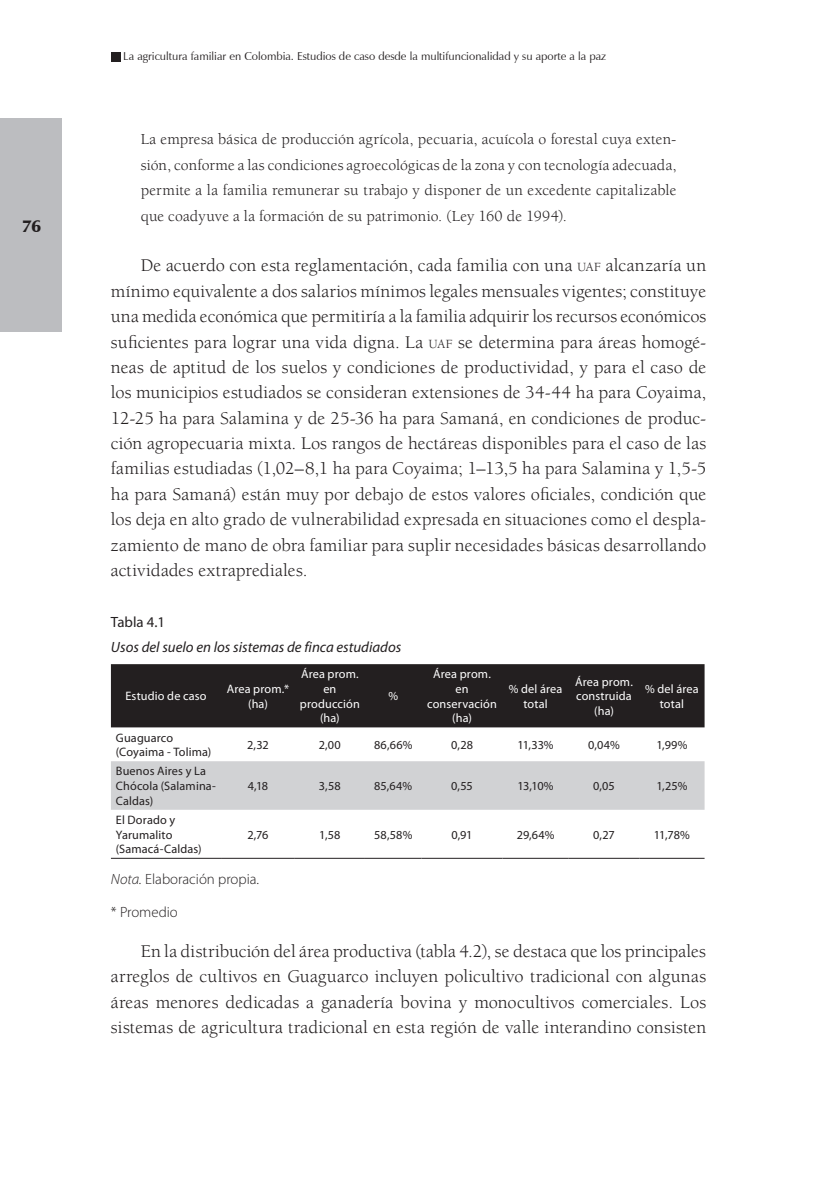
<style>
.page{position:relative;width:819px;height:1191px;background:#fff}
.page>*{position:absolute;margin:0;border:0;box-sizing:border-box;transform-origin:0 0}
.t1{font:18.38px/25.4px "Berkeley Std";letter-spacing:.01em;color:#231f20;text-align:justify}
.t2{font:900 17.5px "Zapf Humanist 601 BT";color:#231f20}
.t3{font:15.75px/25.4px "Berkeley Std";letter-spacing:.005em;color:#231f20;text-align:justify}
.t4{font:italic 14.88px "Myriad Pro";color:#231f20}
.t5{font:300 14.88px/32.4px "Myriad Pro";color:#231f20}
.t6{font:14.88px "Myriad Pro";color:#231f20}
.t7{font:12.25px/14.7px "Myriad Pro";letter-spacing:.01em;color:#231f20}
.t8{font:12.25px/14.7px "Myriad Pro";letter-spacing:.01em;color:#fff;text-align:center}
.t9{font:11.38px "Zapf Humanist 601 BT";color:#231f20}
.s1{font-size:12.78px}
.s2{font-style:italic}
</style>
<div class="page">
<div style="left:111px;top:52px;width:10px;height:10px;background:#231f20"></div>
<div style="left:0;top:118px;width:61px;height:214px;background:#bcbdc0"></div>
<div style="left:111px;top:664px;width:593px;height:63px;background:#231f20"></div>
<div style="left:111px;top:761px;width:593px;height:48px;background:#d1d2d4"></div>
<hr style="left:111px;top:857px;width:110px;height:1px;background:#231f20">
<hr style="left:221px;top:857px;width:74px;height:1px;background:#231f20">
<hr style="left:295px;top:857px;width:70px;height:1px;background:#231f20">
<hr style="left:365px;top:857px;width:57px;height:1px;background:#231f20">
<hr style="left:422px;top:857px;width:80px;height:1px;background:#231f20">
<hr style="left:502px;top:857px;width:67px;height:1px;background:#231f20">
<hr style="left:569px;top:857px;width:70px;height:1px;background:#231f20">
<hr style="left:639px;top:857px;width:65px;height:1px;background:#231f20">
<p class="t2" style="left:22px;top:215px;width:21px">76</p>
<p class="t9" style="left:123px;top:49px;width:484px">La agricultura familiar en Colombia. Estudios de caso desde la multifuncionalidad y su aporte a la paz</p>
<p class="t3" style="left:141px;top:127px;width:537px">La empresa básica de producción agrícola, pecuaria, acuícola o forestal cuya exten&shy;sión, conforme a las condiciones agroecológicas de la zona y con tecnología adecuada, permite a la familia remunerar su trabajo y disponer de un excedente capitalizable que coadyuve a la formación de su patrimonio. (Ley 160 de 1994).</p>
<p class="t1" style="left:111px;top:253px;width:597px;text-indent:30px">De acuerdo con esta reglamentación, cada familia con una <span class="s1">UAF</span> alcanzaría un mínimo equivalente a dos salarios mínimos legales mensuales vigentes; constituye una medida económica que permitiría a la familia adquirir los recursos económicos suficientes para lograr una vida digna. La <span class="s1">UAF</span> se determina para áreas homogé&shy;neas de aptitud de los suelos y condiciones de productividad, y para el caso de los municipios estudiados se consideran extensiones de 34-44 ha para Coyaima, 12-25 ha para Salamina y de 25-36 ha para Samaná, en condiciones de produc&shy;ción agropecuaria mixta. Los rangos de hectáreas disponibles para el caso de las familias estudiadas (1,02–8,1 ha para Coyaima; 1–13,5 ha para Salamina y 1,5-5 ha para Samaná) están muy por debajo de estos valores oficiales, condición que los deja en alto grado de vulnerabilidad expresada en situaciones como el despla&shy;zamiento de mano de obra familiar para suplir necesidades básicas desarrollando actividades extraprediales.</p>
<p class="t6" style="left:111px;top:612px;width:56px">Tabla 4.1</p>
<p class="t4" style="left:111px;top:638px;width:292px">Usos del suelo en los sistemas de finca estudiados</p>
<p class="t8" style="left:125px;top:688px;width:83px">Estudio de caso</p>
<p class="t8" style="left:227px;top:681px;width:64px">Area prom.* (ha)</p>
<p class="t8" style="left:300px;top:666px;width:62px">Área prom. en producción (ha)</p>
<p class="t8" style="left:427px;top:666px;width:71px">Área prom. en conservación (ha)</p>
<p class="t8" style="left:509px;top:681px;width:55px">% del área total</p>
<p class="t8" style="left:575px;top:674px;width:59px">Área prom. construida (ha)</p>
<p class="t8" style="left:645px;top:681px;width:55px">% del área total</p>
<p class="t8" style="left:388px;top:688px;width:11px">%</p>
<p class="t7" style="left:116px;top:729px;width:97px">Guaguarco (Coyaima - Tolima)</p>
<p class="t7" style="left:247px;top:737px;width:23px">2,32</p>
<p class="t7" style="left:319px;top:737px;width:24px">2,00</p>
<p class="t7" style="left:374px;top:737px;width:40px">86,66%</p>
<p class="t7" style="left:451px;top:737px;width:23px">0,28</p>
<p class="t7" style="left:517px;top:737px;width:38px">11,33%</p>
<p class="t7" style="left:588px;top:737px;width:33px">0,04%</p>
<p class="t7" style="left:656px;top:737px;width:33px">1,99%</p>
<p class="t7" style="left:116px;top:763px;width:102px">Buenos Aires y La<br>Chócola (Salamina-<br>Caldas)</p>
<p class="t7" style="left:248px;top:778px;width:22px">4,18</p>
<p class="t7" style="left:319px;top:778px;width:23px">3,58</p>
<p class="t7" style="left:374px;top:778px;width:39px">85,64%</p>
<p class="t7" style="left:451px;top:778px;width:23px">0,55</p>
<p class="t7" style="left:517px;top:778px;width:38px">13,10%</p>
<p class="t7" style="left:593px;top:778px;width:23px">0,05</p>
<p class="t7" style="left:656px;top:778px;width:33px">1,25%</p>
<p class="t7" style="left:116px;top:812px;width:87px">El Dorado y<br>Yarumalito (Samacá-Caldas)</p>
<p class="t7" style="left:247px;top:826px;width:23px">2,76</p>
<p class="t7" style="left:319px;top:826px;width:23px">1,58</p>
<p class="t7" style="left:374px;top:826px;width:40px">58,58%</p>
<p class="t7" style="left:451px;top:826px;width:23px">0,91</p>
<p class="t7" style="left:517px;top:826px;width:39px">29,64%</p>
<p class="t7" style="left:593px;top:826px;width:23px">0,27</p>
<p class="t7" style="left:654px;top:826px;width:38px">11,78%</p>
<p class="t5" style="left:111px;top:862px;width:150px"><span class="s2">Nota.</span> Elaboración propia. * Promedio</p>
<p class="t1" style="left:111px;top:938px;width:597px;text-indent:30px">En la distribución del área productiva (tabla 4.2), se destaca que los principales arreglos de cultivos en Guaguarco incluyen policultivo tradicional con algunas áreas menores dedicadas a ganadería bovina y monocultivos comerciales. Los sistemas de agricultura tradicional en esta región de valle interandino consisten</p>
</div>
